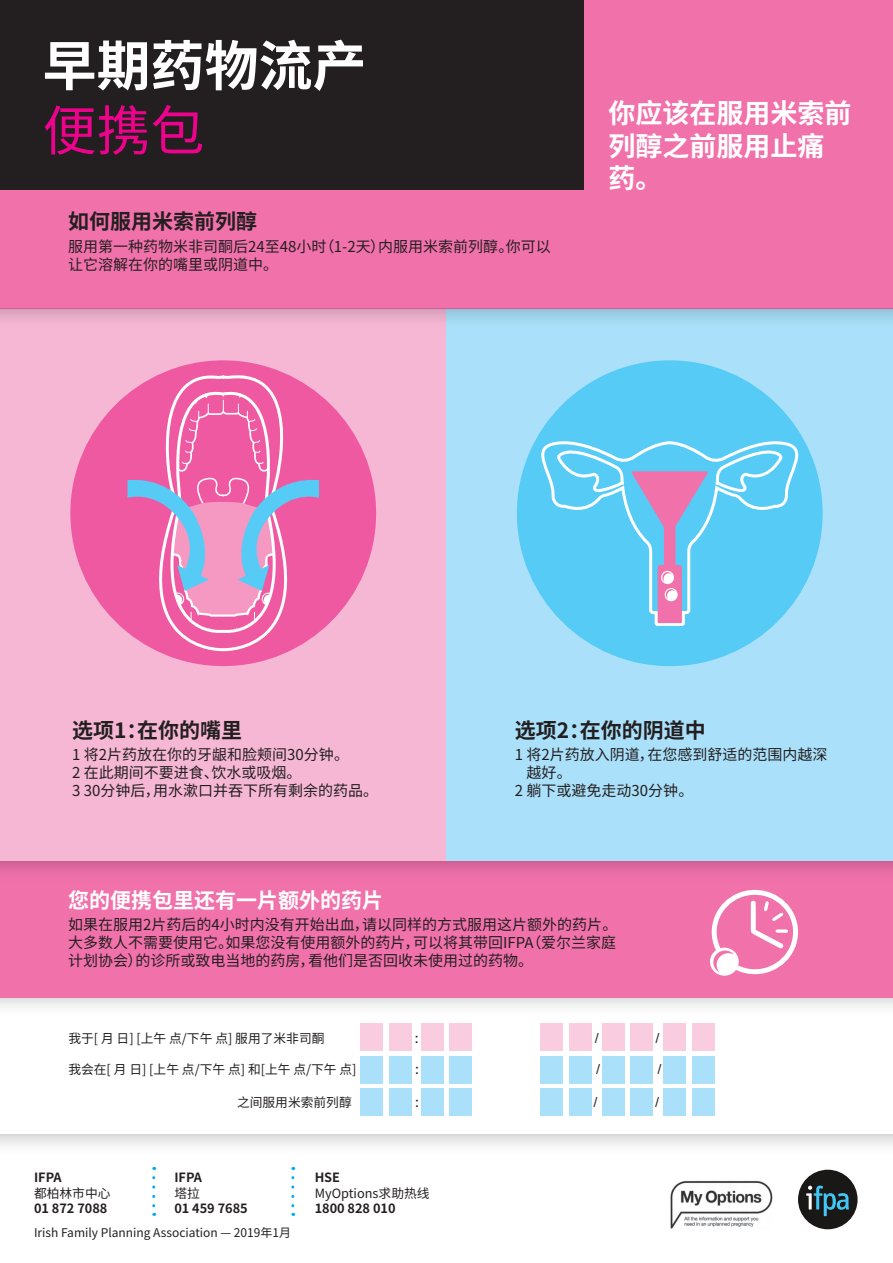
<style>
.page{position:relative;width:893px;height:1263px;background:#fff}
.page>*{position:absolute;margin:0;border:0;box-sizing:border-box;transform-origin:0 0}
.t1{font:700 54px "Noto Sans SC";color:#fff}
.t2{font:54px "Noto Sans SC";color:#ed028c}
.t3{font:700 27px/32.4px "Noto Sans SC";color:#fff}
.t4{font:700 21px "Noto Sans SC";color:#231f20}
.t5{font:700 21px "Noto Sans SC";color:#fff}
.t6{font:15px/18px "Noto Sans SC";color:#231f20}
.t7{font:15px "Info Text Pro";color:#231f20}
.t8{font:12.75px "Noto Sans SC";color:#231f20}
.t9{font:700 12.75px "Noto Sans SC";color:#231f20}
.t10{font:12px "Noto Sans SC";color:#231f20}
</style>
<div class="page">
<svg style="left:0;top:998px;width:893px;height:9px"></svg>
<div style="left:0;top:859px;width:893px;height:139px;background:#f171ab"></div>
<div style="left:712px;top:890px;width:86px;height:84px;border:5px solid #fff;border-radius:50%"></div>
<svg style="left:750px;top:899px;width:40px;height:53px"></svg>
<div style="left:710px;top:948px;width:29px;height:28px;background:#fff;border-radius:50%"></div>
<svg style="left:713px;top:950px;width:21px;height:22px"></svg>
<div style="left:360px;top:1023px;width:23px;height:28px;background:#f9ccdf"></div>
<div style="left:389px;top:1023px;width:22px;height:28px;background:#f9ccdf"></div>
<div style="left:421px;top:1023px;width:22px;height:28px;background:#f9ccdf"></div>
<div style="left:540px;top:1023px;width:23px;height:28px;background:#f9ccdf"></div>
<div style="left:602px;top:1023px;width:22px;height:28px;background:#f9ccdf"></div>
<div style="left:664px;top:1023px;width:22px;height:28px;background:#f9ccdf"></div>
<div style="left:449px;top:1023px;width:23px;height:28px;background:#f9ccdf"></div>
<div style="left:569px;top:1023px;width:22px;height:28px;background:#f9ccdf"></div>
<div style="left:630px;top:1023px;width:23px;height:28px;background:#f9ccdf"></div>
<div style="left:692px;top:1023px;width:23px;height:28px;background:#f9ccdf"></div>
<div style="left:360px;top:1089px;width:23px;height:27px;background:#aae0f9"></div>
<div style="left:389px;top:1089px;width:22px;height:27px;background:#aae0f9"></div>
<div style="left:421px;top:1089px;width:22px;height:27px;background:#aae0f9"></div>
<div style="left:540px;top:1089px;width:23px;height:27px;background:#aae0f9"></div>
<div style="left:602px;top:1089px;width:22px;height:27px;background:#aae0f9"></div>
<div style="left:664px;top:1089px;width:22px;height:27px;background:#aae0f9"></div>
<div style="left:449px;top:1089px;width:23px;height:27px;background:#aae0f9"></div>
<div style="left:569px;top:1089px;width:22px;height:27px;background:#aae0f9"></div>
<div style="left:630px;top:1089px;width:23px;height:27px;background:#aae0f9"></div>
<div style="left:692px;top:1089px;width:23px;height:27px;background:#aae0f9"></div>
<div style="left:360px;top:1056px;width:23px;height:27px;background:#aae0f9"></div>
<div style="left:389px;top:1056px;width:22px;height:27px;background:#aae0f9"></div>
<div style="left:421px;top:1056px;width:22px;height:27px;background:#aae0f9"></div>
<div style="left:540px;top:1056px;width:23px;height:27px;background:#aae0f9"></div>
<div style="left:602px;top:1056px;width:22px;height:27px;background:#aae0f9"></div>
<div style="left:664px;top:1056px;width:22px;height:27px;background:#aae0f9"></div>
<div style="left:449px;top:1056px;width:23px;height:27px;background:#aae0f9"></div>
<div style="left:569px;top:1056px;width:22px;height:27px;background:#aae0f9"></div>
<div style="left:630px;top:1056px;width:23px;height:27px;background:#aae0f9"></div>
<div style="left:692px;top:1056px;width:23px;height:27px;background:#aae0f9"></div>
<svg style="left:0;top:1135px;width:893px;height:11px"></svg>
<div style="left:0;top:308px;width:446px;height:553px;background:#f6b7d4"></div>
<div style="left:446px;top:308px;width:447px;height:553px;background:#aae0f9"></div>
<div style="left:517px;top:360px;width:306px;height:306px;background:#56cbf5;border-radius:50%"></div>
<svg style="left:532px;top:440px;width:272px;height:176px"></svg>
<div style="left:664px;top:517px;width:11px;height:54px;background:#f171ab"></div>
<svg style="left:631px;top:471px;width:77px;height:65px"></svg>
<svg style="left:653px;top:565px;width:33px;height:61px"></svg>
<div style="left:70px;top:360px;width:306px;height:306px;background:#ef59a1;border-radius:50%"></div>
<svg style="left:124px;top:368px;width:185px;height:286px"></svg>
<svg style="left:127px;top:387px;width:192px;height:253px"></svg>
<svg style="left:0;top:861px;width:893px;height:11px"></svg>
<div style="left:0;top:0;width:893px;height:308px;background:#f171ab"></div>
<div style="left:0;top:0;width:584px;height:189px;background:#231f20"></div>
<svg style="left:0;top:308px;width:893px;height:11px"></svg>
<svg style="left:152px;top:1177px;width:3px;height:39px"></svg>
<svg style="left:291px;top:1177px;width:3px;height:39px"></svg>
<div style="left:798px;top:1170px;width:60px;height:59px;background:#1a1717;border-radius:50%"></div>
<svg style="left:806px;top:1185px;width:43px;height:31px"></svg>
<img style="left:670px;top:1181px;width:103px;height:48px">
<h1 class="t1" style="left:43px;top:35px;width:326px">早期药物流产</h1>
<h1 class="t2" style="left:43px;top:100px;width:164px">便携包</h1>
<h2 class="t3" style="left:608px;top:98px;width:244px">你应该在服用米索前列醇之前服用止痛药。</h2>
<h3 class="t4" style="left:68px;top:210px;width:191px">如何服用米索前列醇</h3>
<p class="t6" style="left:68px;top:237px;width:484px">服用第一种药物米非司酮后24至48小时（1-2天）内服用米索前列醇。你可以让它溶解在你的嘴里或阴道中。</p>
<h3 class="t4" style="left:72px;top:718px;width:171px">选项1：在你的嘴里</h3>
<p class="t6" style="left:72px;top:746px;width:308px">1 将2片药放在你的牙龈和脸颊间30分钟。<br>2 在此期间不要进食、饮水或吸烟。<br>3 30分钟后，用水漱口并吞下所有剩余的药品。</p>
<h3 class="t4" style="left:515px;top:718px;width:192px">选项2：在你的阴道中</h3>
<p class="t6" style="left:515px;top:746px;width:314px">1 将2片药放入阴道，在您感到舒适的范围内越深</p>
<p class="t6" style="left:526px;top:764px;width:47px">越好。</p>
<p class="t6" style="left:515px;top:782px;width:180px">2 躺下或避免走动30分钟。</p>
<h3 class="t5" style="left:68px;top:888px;width:317px">您的便携包里还有一片额外的药片</h3>
<p class="t6" style="left:68px;top:916px;width:551px;text-align:justify">如果在服用2片药后的4小时内没有开始出血，请以同样的方式服用这片额外的药片。大多数人不需要使用它。如果您没有使用额外的药片，可以将其带回IFPA（爱尔兰家庭计划协会）的诊所或致电当地的药房，看他们是否回收未使用过的药物。</p>
<p class="t8" style="left:68px;top:1031px;width:258px">我于[ 月 日] [上午 点/下午 点] 服用了米非司酮</p>
<p class="t7" style="left:415px;top:1029px;width:5px">:</p>
<p class="t7" style="left:595px;top:1029px;width:6px">/</p>
<p class="t7" style="left:655px;top:1029px;width:6px">/</p>
<p class="t8" style="left:68px;top:1062px;width:290px">我会在[ 月 日] [上午 点/下午 点] 和[上午 点/下午 点]</p>
<p class="t7" style="left:415px;top:1060px;width:5px">:</p>
<p class="t7" style="left:596px;top:1060px;width:6px">/</p>
<p class="t7" style="left:657px;top:1060px;width:6px">/</p>
<p class="t8" style="left:237px;top:1095px;width:116px">之间服用米索前列醇</p>
<p class="t7" style="left:415px;top:1093px;width:5px">:</p>
<p class="t7" style="left:593px;top:1093px;width:6px">/</p>
<p class="t7" style="left:655px;top:1093px;width:6px">/</p>
<p class="t9" style="left:34px;top:1170px;width:29px">IFPA</p>
<p class="t8" style="left:34px;top:1186px;width:78px">都柏林市中心</p>
<p class="t9" style="left:34px;top:1201px;width:75px">01 872 7088</p>
<p class="t9" style="left:174px;top:1170px;width:29px">IFPA</p>
<p class="t8" style="left:174px;top:1186px;width:27px">塔拉</p>
<p class="t9" style="left:174px;top:1201px;width:75px">01 459 7685</p>
<p class="t10" style="left:34px;top:1225px;width:259px">Irish Family Planning Association — 2019年1月</p>
<p class="t9" style="left:315px;top:1170px;width:27px">HSE</p>
<p class="t8" style="left:315px;top:1186px;width:116px">MyOptions求助热线</p>
<p class="t9" style="left:315px;top:1201px;width:82px">1800 828 010</p>
</div>
